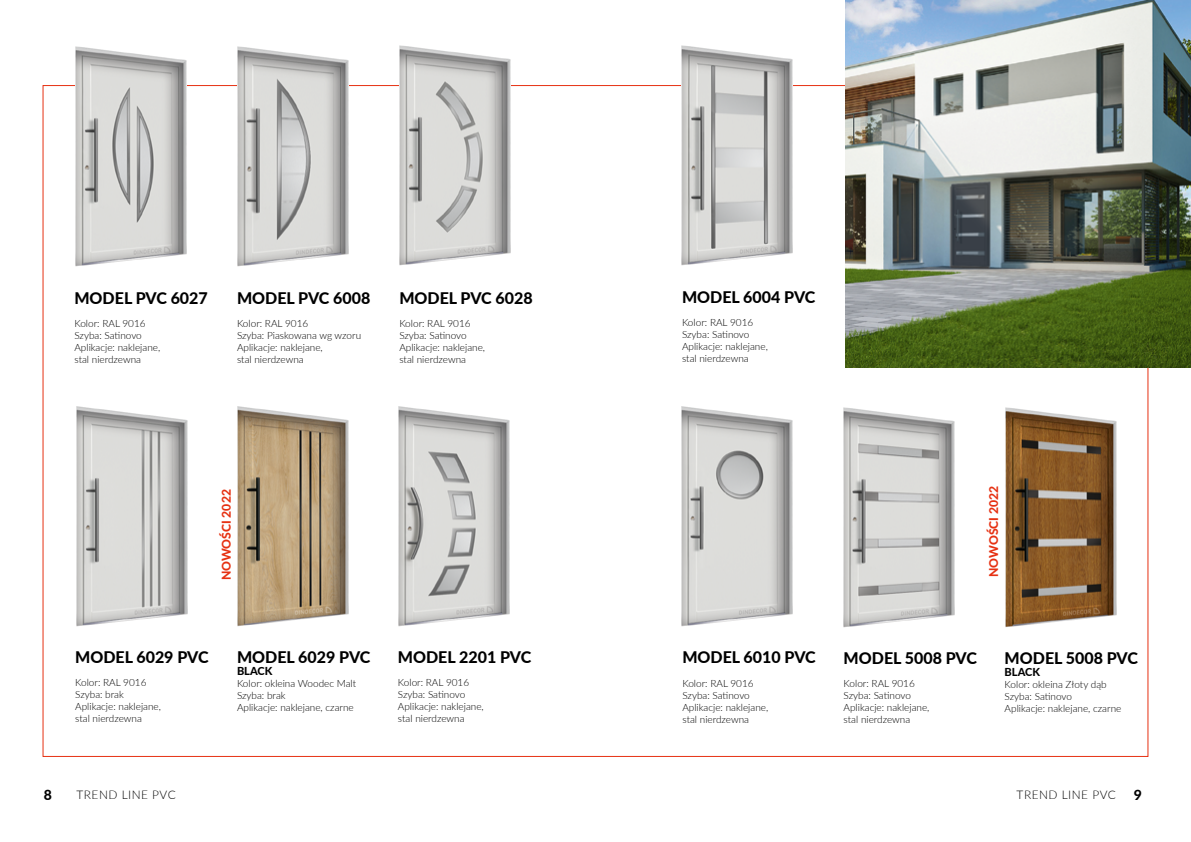
<style>
.page{position:relative;width:1191px;height:842px;background:#fff}
.page>*{position:absolute;margin:0;border:0;box-sizing:border-box;transform-origin:0 0}
.t1{font:800 16px "Lato";color:#000}
.t2{font:800 14px "Lato";color:#000}
.t3{font:800 12.2px "Lato";color:#e63112}
.t4{font:300 11.9px "Lato";letter-spacing:.04em;color:#000}
.t5{font:800 11px "Lato";color:#000}
.t6{font:300 10px/12px "Lato";color:#000}
</style>
<div class="page">
<img style="left:682px;top:406px;width:111px;height:221px">
<img style="left:238px;top:46px;width:111px;height:221px">
<img style="left:75px;top:46px;width:111px;height:221px">
<img style="left:238px;top:406px;width:111px;height:221px">
<img style="left:77px;top:406px;width:110px;height:221px">
<img style="left:844px;top:407px;width:110px;height:221px">
<img style="left:1005px;top:407px;width:111px;height:220px">
<img style="left:399px;top:406px;width:110px;height:221px">
<img style="left:400px;top:45px;width:110px;height:221px">
<img style="left:845px;top:0;width:346px;height:367px">
<img style="left:682px;top:45px;width:111px;height:221px">
<h1 class="t1" style="left:74px;top:286px;width:135px">MODEL PVC 6027</h1>
<p class="t6" style="left:74px;top:317px;width:87px">Kolor: RAL 9016<br>Szyba: Satinovo<br>Aplikacje: naklejane, stal nierdzewna</p>
<h1 class="t1" style="left:237px;top:286px;width:135px">MODEL PVC 6008</h1>
<p class="t6" style="left:237px;top:317px;width:126px">Kolor: RAL 9016<br>Szyba: Piaskowana wg wzoru<br>Aplikacje: naklejane,<br>stal nierdzewna</p>
<h1 class="t1" style="left:399px;top:286px;width:135px">MODEL PVC 6028</h1>
<p class="t6" style="left:399px;top:317px;width:87px">Kolor: RAL 9016<br>Szyba: Satinovo<br>Aplikacje: naklejane, stal nierdzewna</p>
<p class="t3" style="left:217px;top:580px;width:93px;rotate:-90deg">NOWOŚCI 2022</p>
<h1 class="t1" style="left:75px;top:645px;width:135px">MODEL 6029 PVC</h1>
<p class="t6" style="left:75px;top:676px;width:87px">Kolor: RAL 9016<br>Szyba: brak<br>Aplikacje: naklejane, stal nierdzewna</p>
<h1 class="t1" style="left:237px;top:645px;width:135px">MODEL 6029 PVC</h1>
<p class="t5" style="left:237px;top:663px;width:37px">BLACK</p>
<p class="t6" style="left:237px;top:677px;width:121px">Kolor: okleina Woodec Malt<br>Szyba: brak<br>Aplikacje: naklejane, czarne</p>
<h1 class="t1" style="left:398px;top:645px;width:135px">MODEL 2201 PVC</h1>
<p class="t6" style="left:398px;top:676px;width:87px">Kolor: RAL 9016<br>Szyba: Satinovo<br>Aplikacje: naklejane, stal nierdzewna</p>
<h1 class="t1" style="left:682px;top:285px;width:135px">MODEL 6004 PVC</h1>
<p class="t6" style="left:682px;top:316px;width:87px">Kolor: RAL 9016<br>Szyba: Satinovo<br>Aplikacje: naklejane, stal nierdzewna</p>
<p class="t3" style="left:984px;top:577px;width:93px;rotate:-90deg">NOWOŚCI 2022</p>
<h1 class="t1" style="left:682px;top:645px;width:135px">MODEL 6010 PVC</h1>
<p class="t6" style="left:682px;top:677px;width:87px">Kolor: RAL 9016<br>Szyba: Satinovo<br>Aplikacje: naklejane, stal nierdzewna</p>
<h1 class="t1" style="left:843px;top:646px;width:135px">MODEL 5008 PVC</h1>
<p class="t6" style="left:843px;top:677px;width:87px">Kolor: RAL 9016<br>Szyba: Satinovo<br>Aplikacje: naklejane, stal nierdzewna</p>
<h1 class="t1" style="left:1004px;top:647px;width:135px">MODEL 5008 PVC</h1>
<p class="t5" style="left:1004px;top:664px;width:37px">BLACK</p>
<p class="t6" style="left:1004px;top:678px;width:118px">Kolor: okleina Złoty dąb<br>Szyba: Satinovo<br>Aplikacje: naklejane, czarne</p>
<h2 class="t2" style="left:44px;top:785px;width:10px">8</h2>
<h2 class="t2" style="left:1133px;top:785px;width:10px">9</h2>
<p class="t4" style="left:77px;top:786px;width:101px">TREND LINE PVC</p>
<p class="t4" style="left:1016px;top:786px;width:101px">TREND LINE PVC</p>
</div>
